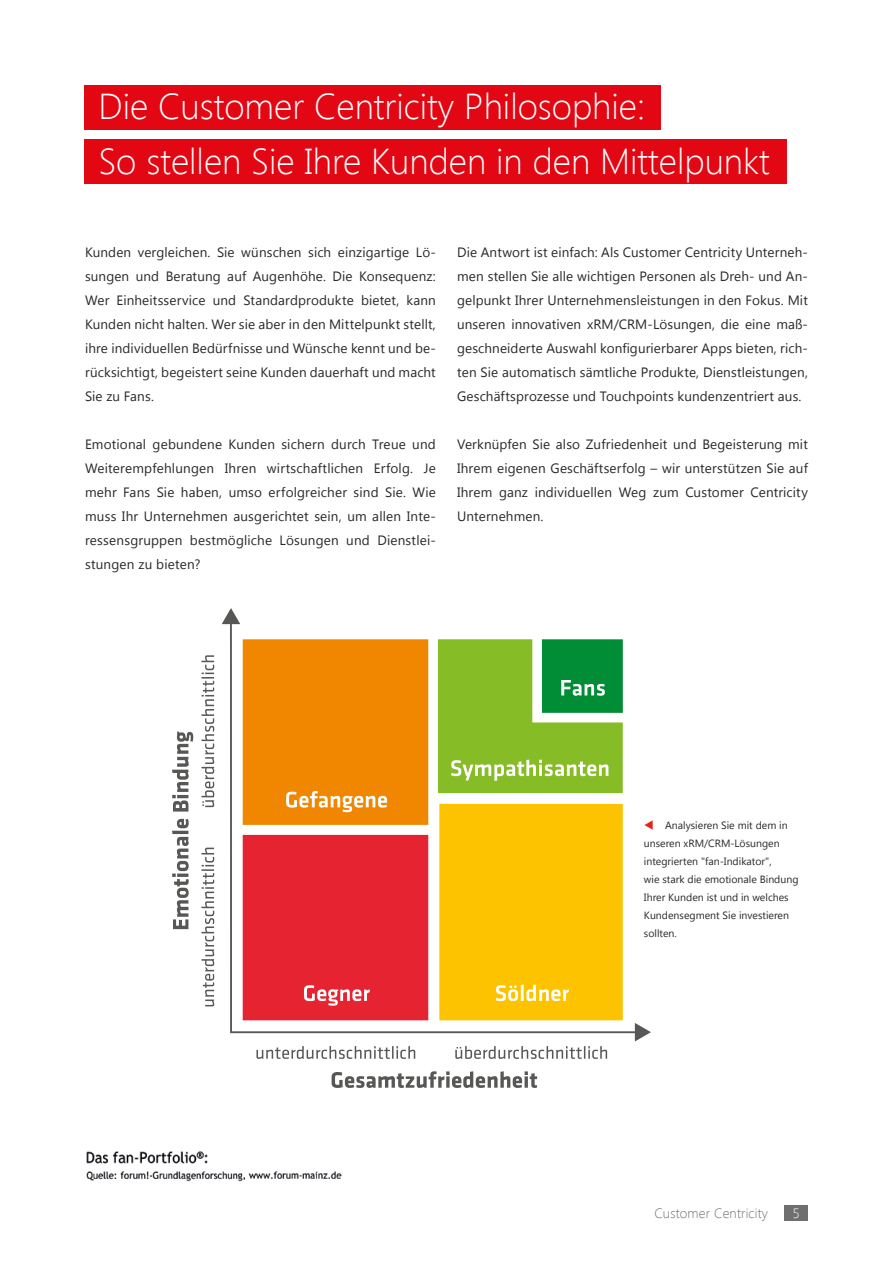
<style>
.page{position:relative;width:893px;height:1263px;background:#fff}
.page>*{position:absolute;margin:0;border:0;box-sizing:border-box;transform-origin:0 0}
.t1{font:300 36px/55.5px "Segoe UI";color:#fff}
.t2{font:13.5px/24px "Segoe UI";letter-spacing:.01em;color:#282827;text-align:justify}
.t3{font:300 13.5px "Segoe UI";letter-spacing:.01em;color:#706f6f}
.t4{font:300 13.5px "Segoe UI";color:#fff}
.t5{font:10.5px/18px "Segoe UI";color:#282827}
.s1{color:#e5231b}
</style>
<div class="page">
<svg style="left:222px;top:608px;width:429px;height:433px"></svg>
<svg style="left:332px;top:1071px;width:205px;height:17px"></svg>
<svg style="left:256px;top:1046px;width:159px;height:13px"></svg>
<svg style="left:455px;top:1046px;width:152px;height:13px"></svg>
<svg style="left:172px;top:819px;width:17px;height:110px"></svg>
<svg style="left:172px;top:731px;width:21px;height:80px"></svg>
<svg style="left:233px;top:630px;width:399px;height:400px"></svg>
<svg style="left:201px;top:848px;width:13px;height:158px"></svg>
<svg style="left:201px;top:655px;width:13px;height:152px"></svg>
<div style="left:784px;top:1205px;width:24px;height:16px;background:#706f6f"></div>
<div style="left:85px;top:139px;width:702px;height:45px;background:#e30613"></div>
<div style="left:85px;top:85px;width:576px;height:45px;background:#e30613"></div>
<img style="left:86px;top:1151px;width:256px;height:31px">
<h1 class="t1" style="left:98px;top:77px;width:673px">Die Customer Centricity Philosophie:<br>So stellen Sie Ihre Kunden in den Mittelpunkt</h1>
<p class="t2" style="left:85px;top:240px;width:352px">Kunden vergleichen. Sie wünschen sich einzigartige Lö&shy;sungen und Beratung auf Augenhöhe. Die Konsequenz:<br>Wer Einheitsservice und Standardprodukte bietet, kann Kunden nicht halten. Wer sie aber in den Mittelpunkt stellt, ihre individuellen Bedürfnisse und Wünsche kennt und be&shy;rücksichtigt, begeistert seine Kunden dauerhaft und macht Sie zu Fans.</p>
<p class="t2" style="left:85px;top:432px;width:352px">Emotional gebundene Kunden sichern durch Treue und Weiterempfehlungen Ihren wirtschaftlichen Erfolg. Je mehr Fans Sie haben, umso erfolgreicher sind Sie. Wie muss Ihr Unternehmen ausgerichtet sein, um allen Inte&shy;ressensgruppen bestmögliche Lösungen und Dienstlei&shy;stungen zu bieten?</p>
<p class="t2" style="left:457px;top:240px;width:352px">Die Antwort ist einfach: Als Customer Centricity Unterneh&shy;men stellen Sie alle wichtigen Personen als Dreh- und An&shy;gelpunkt Ihrer Unternehmensleistungen in den Fokus. Mit unseren innovativen xRM/CRM-Lösungen, die eine maß&shy;geschneiderte Auswahl konfigurierbarer Apps bieten, rich&shy;ten Sie automatisch sämtliche Produkte, Dienstleistungen, Geschäftsprozesse und Touchpoints kundenzentriert aus.</p>
<p class="t2" style="left:457px;top:432px;width:352px">Verknüpfen Sie also Zufriedenheit und Begeisterung mit Ihrem eigenen Geschäftserfolg – wir unterstützen Sie auf Ihrem ganz individuellen Weg zum Customer Centricity Unternehmen.</p>
<p class="t5" style="left:644px;top:816px;width:156px"><span class="s1">▼</span> Analysieren Sie mit dem in unseren xRM/CRM-Lösungen integrierten "fan-Indikator",<br>wie stark die emotionale Bindung<br>Ihrer Kunden ist und in welches<br>Kundensegment Sie investieren sollten.</p>
<p class="t3" style="left:654px;top:1204px;width:115px">Customer Centricity</p>
<p class="t4" style="left:793px;top:1203px;width:8px">5</p>
</div>
